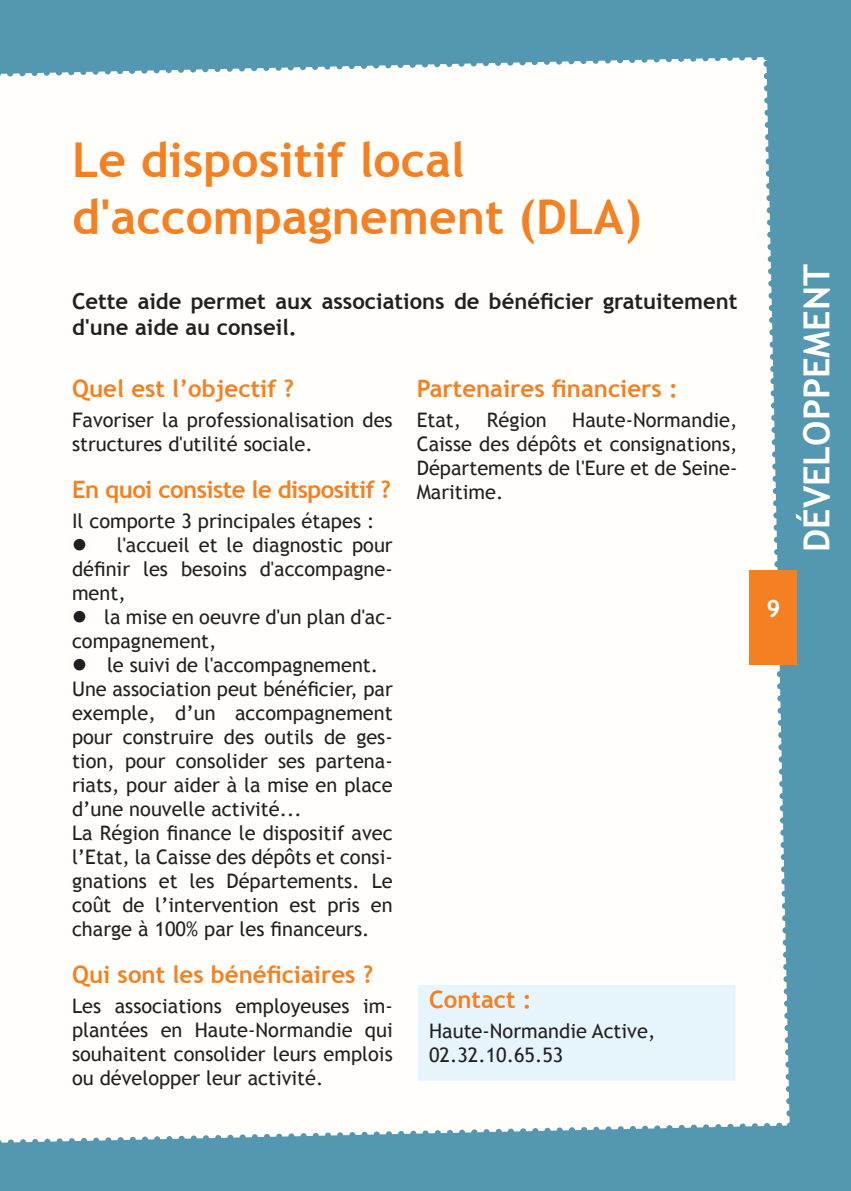
<style>
.page{position:relative;width:851px;height:1191px;background:#fff}
.page>*{position:absolute;margin:0;border:0;box-sizing:border-box;transform-origin:0 0}
.t1{font:700 48px/57.6px "Trebuchet MS";color:#f58021}
.t2{font:700 36px "Trebuchet MS";color:#fff}
.t3{font:700 24px "Trebuchet MS";color:#f58021}
.t4{font:700 24px "Trebuchet MS";letter-spacing:-.025em;color:#f58021}
.t5{font:700 24px "Trebuchet MS";color:#fff}
.t6{font:700 22px/26.4px "Trebuchet MS";color:#231f20}
.t7{font:20px/24px "Trebuchet MS";color:#231f20}
</style>
<div class="page">
<div style="left:0;top:0;width:850px;height:1191px;background:#5397b1"></div>
<div style="left:0;top:57px;width:795px;height:1086px;background:#fffefb"></div>
<div style="left:749px;top:570px;width:48px;height:94px;background:#f58021"></div>
<div style="left:417px;top:983px;width:319px;height:98px;background:#e6f5fb"></div>
<div style="left:416px;top:982px;width:321px;height:100px;border:2px solid #fff"></div>
<h1 class="t1" style="left:72px;top:131px;width:571px">Le dispositif local d'accompagnement (DLA)</h1>
<p class="t6" style="left:72px;top:288px;width:666px">Cette aide permet aux associations de bénéficier gratuitement d'une aide au conseil.</p>
<p class="t3" style="left:72px;top:374px;width:223px">Quel est l’objectif ?</p>
<p class="t7" style="left:72px;top:408px;width:322px">Favoriser la professionalisation des structures d'utilité sociale.</p>
<p class="t4" style="left:72px;top:474px;width:320px">En quoi consiste le dispositif ?</p>
<p class="t7" style="left:72px;top:509px;width:304px">Il comporte 3 principales étapes :</p>
<p class="t7" style="left:72px;top:533px;width:322px;text-align:justify">● l'accueil et le diagnostic pour définir les besoins d'accompagne&shy;ment,</p>
<p class="t7" style="left:72px;top:605px;width:322px">● la mise en oeuvre d'un plan d'ac&shy;compagnement,</p>
<p class="t7" style="left:72px;top:653px;width:322px">● le suivi de l'accompagnement.<br>Une association peut bénéficier, par exemple, d’un accompagnement pour construire des outils de ges&shy;tion, pour consolider ses partena&shy;riats, pour aider à la mise en place d’une nouvelle activité...<br>La Région finance le dispositif avec l’Etat, la Caisse des dépôts et consi&shy;gnations et les Départements. Le coût de l’intervention est pris en charge à 100% par les financeurs.</p>
<p class="t3" style="left:72px;top:959px;width:303px">Qui sont les bénéficiaires ?</p>
<p class="t7" style="left:72px;top:994px;width:322px;text-align:justify">Les associations employeuses im&shy;plantées en Haute-Normandie qui souhaitent consolider leurs emplois ou développer leur activité.</p>
<p class="t3" style="left:417px;top:374px;width:262px">Partenaires financiers :</p>
<p class="t7" style="left:417px;top:408px;width:46px">Etat,</p>
<p class="t7" style="left:486px;top:408px;width:61px">Région</p>
<p class="t7" style="left:417px;top:408px;width:322px;text-align:justify;text-indent:155px">Haute-Normandie, Caisse des dépôts et consignations, Départements de l'Eure et de Seine-Maritime.</p>
<p class="t3" style="left:429px;top:984px;width:104px">Contact :</p>
<p class="t7" style="left:429px;top:1019px;width:228px">Haute-Normandie Active,<br>02.32.10.65.53</p>
<h2 class="t2" style="left:793px;top:552px;width:289px;rotate:-90deg">DÉVELOPPEMENT</h2>
<p class="t5" style="left:766px;top:593px;width:16px">9</p>
</div>
